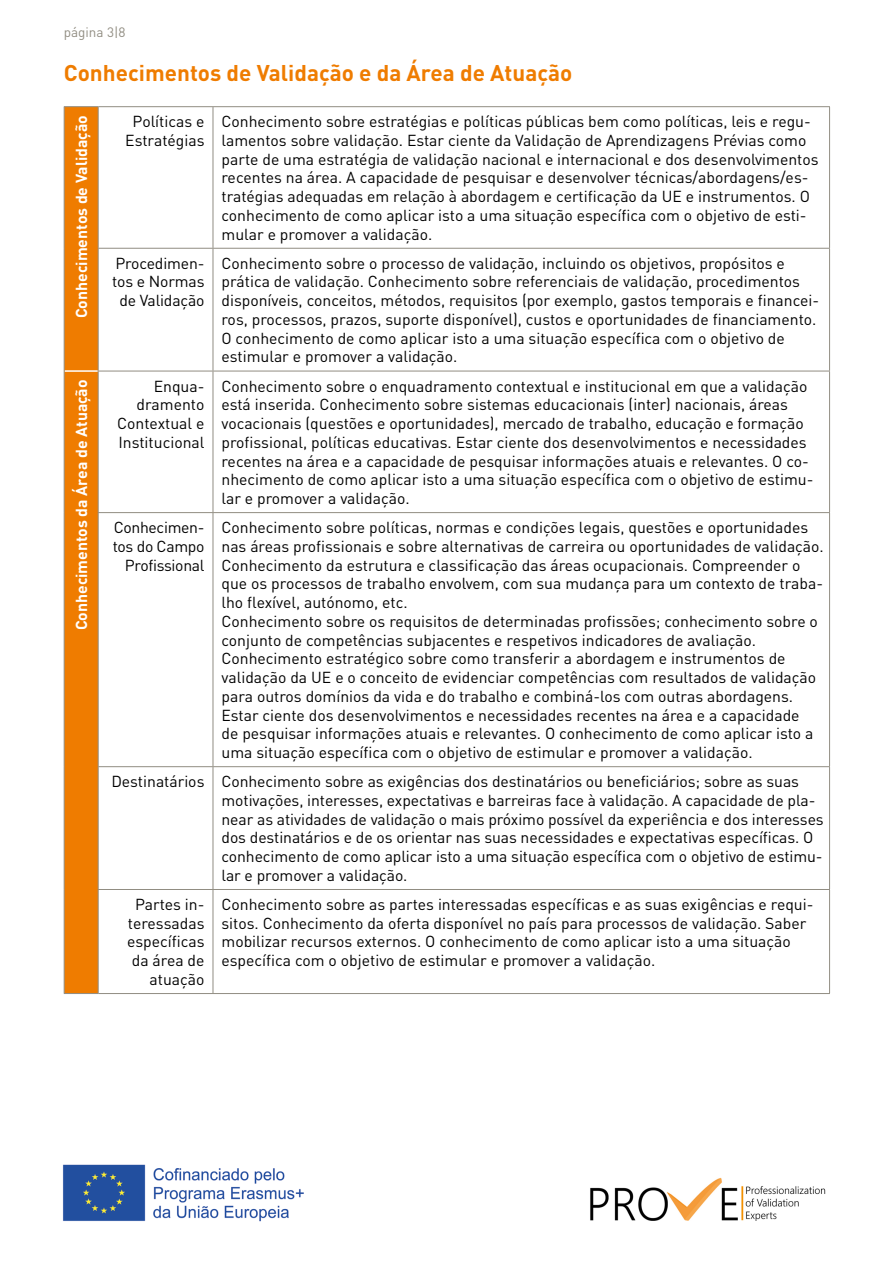
<style>
.page{position:relative;width:893px;height:1263px;background:#fff}
.page>*{position:absolute;margin:0;border:0;box-sizing:border-box;transform-origin:0 0}
.t1{font:700 22.5px "DIN Pro";color:#ef7c00}
.t2{font:15.75px/18.8px "DIN Pro";color:#000}
.t3{font:700 15.75px "DIN Pro";color:#fff}
.t4{font:15.75px/18.8px "DIN Pro";letter-spacing:-.02em;color:#000;text-align:right}
.t5{font:13.5px "DIN Pro";color:#918d82}
</style>
<div class="page">
<img style="left:590px;top:1178px;width:236px;height:42px">
<img style="left:63px;top:1164px;width:241px;height:58px">
<div style="left:65px;top:107px;width:33px;height:886px;background:#ef7c00"></div>
<hr style="left:98px;top:106px;width:115px;height:1px;background:#918d82">
<hr style="left:213px;top:106px;width:617px;height:1px;background:#918d82">
<hr style="left:213px;top:107px;width:1px;height:141px;background:#918d82">
<hr style="left:829px;top:107px;width:1px;height:141px;background:#918d82">
<hr style="left:98px;top:248px;width:115px;height:1px;background:#918d82">
<hr style="left:213px;top:248px;width:617px;height:1px;background:#918d82">
<hr style="left:213px;top:249px;width:1px;height:122px;background:#918d82">
<hr style="left:829px;top:249px;width:1px;height:122px;background:#918d82">
<hr style="left:98px;top:371px;width:115px;height:1px;background:#918d82">
<hr style="left:213px;top:371px;width:617px;height:1px;background:#918d82">
<hr style="left:213px;top:371px;width:1px;height:141px;background:#918d82">
<hr style="left:829px;top:371px;width:1px;height:141px;background:#918d82">
<hr style="left:98px;top:512px;width:115px;height:1px;background:#918d82">
<hr style="left:213px;top:512px;width:617px;height:1px;background:#918d82">
<hr style="left:213px;top:513px;width:1px;height:253px;background:#918d82">
<hr style="left:829px;top:513px;width:1px;height:253px;background:#918d82">
<hr style="left:98px;top:766px;width:115px;height:1px;background:#918d82">
<hr style="left:213px;top:766px;width:617px;height:1px;background:#918d82">
<hr style="left:213px;top:767px;width:1px;height:122px;background:#918d82">
<hr style="left:829px;top:767px;width:1px;height:122px;background:#918d82">
<hr style="left:98px;top:889px;width:115px;height:1px;background:#918d82">
<hr style="left:213px;top:889px;width:617px;height:1px;background:#918d82">
<hr style="left:213px;top:890px;width:1px;height:103px;background:#918d82">
<hr style="left:829px;top:890px;width:1px;height:103px;background:#918d82">
<hr style="left:98px;top:993px;width:115px;height:1px;background:#918d82">
<hr style="left:213px;top:993px;width:617px;height:1px;background:#918d82">
<hr style="left:65px;top:370px;width:33px;height:2px;background:#fff">
<hr style="left:64px;top:993px;width:34px;height:1px;background:#918d82">
<hr style="left:64px;top:106px;width:34px;height:1px;background:#918d82">
<hr style="left:64px;top:107px;width:1px;height:141px;background:#918d82">
<hr style="left:98px;top:107px;width:1px;height:141px;background:#918d82">
<hr style="left:64px;top:248px;width:1px;height:123px;background:#918d82">
<hr style="left:98px;top:249px;width:1px;height:122px;background:#918d82">
<hr style="left:64px;top:371px;width:1px;height:142px;background:#918d82">
<hr style="left:98px;top:371px;width:1px;height:141px;background:#918d82">
<hr style="left:64px;top:513px;width:1px;height:254px;background:#918d82">
<hr style="left:98px;top:513px;width:1px;height:253px;background:#918d82">
<hr style="left:64px;top:767px;width:1px;height:122px;background:#918d82">
<hr style="left:98px;top:767px;width:1px;height:122px;background:#918d82">
<hr style="left:64px;top:889px;width:1px;height:104px;background:#918d82">
<hr style="left:98px;top:890px;width:1px;height:103px;background:#918d82">
<p class="t5" style="left:64px;top:22px;width:63px">página 3|8</p>
<h1 class="t1" style="left:64px;top:54px;width:510px">Conhecimentos de Validação e da Área de Atuação</h1>
<p class="t3" style="left:68px;top:318px;width:205px;rotate:-90deg">Conhecimentos de Validação</p>
<p class="t2" style="left:125px;top:111px;width:81px;text-align:center">Políticas e<br>Estratégias</p>
<p class="t2" style="left:221px;top:111px;width:599px">Conhecimento sobre estratégias e políticas públicas bem como políticas, leis e regu&shy;lamentos sobre validação. Estar ciente da Validação de Aprendizagens Prévias como parte de uma estratégia de validação nacional e internacional e dos desenvolvimentos recentes na área. A capacidade de pesquisar e desenvolver técnicas/abordagens/es&shy;tratégias adequadas em relação à abordagem e certificação da UE e instrumentos. O conhecimento de como aplicar isto a uma situação específica com o objetivo de esti&shy;mular e promover a validação.</p>
<p class="t2" style="left:112px;top:252px;width:94px;text-align:center">Procedimen&shy;tos e Normas de Validação</p>
<p class="t2" style="left:221px;top:252px;width:599px">Conhecimento sobre o processo de validação, incluindo os objetivos, propósitos e prática de validação. Conhecimento sobre referenciais de validação, procedimentos disponíveis, conceitos, métodos, requisitos (por exemplo, gastos temporais e financei&shy;ros, processos, prazos, suporte disponível), custos e oportunidades de financiamento.<br>O conhecimento de como aplicar isto a uma situação específica com o objetivo de estimular e promover a validação.</p>
<p class="t3" style="left:68px;top:630px;width:252px;rotate:-90deg">Conhecimentos da Área de Atuação</p>
<p class="t2" style="left:117px;top:375px;width:89px;text-align:right">Enqua&shy;dramento<br>Contextual e<br>Institucional</p>
<p class="t2" style="left:221px;top:375px;width:593px">Conhecimento sobre o enquadramento contextual e institucional em que a validação está inserida. Conhecimento sobre sistemas educacionais (inter) nacionais, áreas vocacionais (questões e oportunidades), mercado de trabalho, educação e formação profissional, políticas educativas. Estar ciente dos desenvolvimentos e necessidades recentes na área e a capacidade de pesquisar informações atuais e relevantes. O co&shy;nhecimento de como aplicar isto a uma situação específica com o objetivo de estimu&shy;lar e promover a validação.</p>
<p class="t4" style="left:113px;top:516px;width:93px">Conhecimen&shy;tos do Campo<br>Profissional</p>
<p class="t2" style="left:221px;top:516px;width:604px">Conhecimento sobre políticas, normas e condições legais, questões e oportunidades nas áreas profissionais e sobre alternativas de carreira ou oportunidades de validação.<br>Conhecimento da estrutura e classificação das áreas ocupacionais. Compreender o que os processos de trabalho envolvem, com sua mudança para um contexto de traba&shy;lho flexível, autónomo, etc.<br>Conhecimento sobre os requisitos de determinadas profissões; conhecimento sobre o conjunto de competências subjacentes e respetivos indicadores de avaliação.<br>Conhecimento estratégico sobre como transferir a abordagem e instrumentos de validação da UE e o conceito de evidenciar competências com resultados de validação para outros domínios da vida e do trabalho e combiná-los com outras abordagens.<br>Estar ciente dos desenvolvimentos e necessidades recentes na área e a capacidade<br>de pesquisar informações atuais e relevantes. O conhecimento de como aplicar isto a uma situação específica com o objetivo de estimular e promover a validação.</p>
<p class="t2" style="left:221px;top:770px;width:604px;text-indent:-110px">Destinatários Conhecimento sobre as exigências dos destinatários ou beneficiários; sobre as suas motivações, interesses, expectativas e barreiras face à validação. A capacidade de pla&shy;near as atividades de validação o mais próximo possível da experiência e dos interesses dos destinatários e de os orientar nas suas necessidades e expectativas específicas. O conhecimento de como aplicar isto a uma situação específica com o objetivo de estimu&shy;lar e promover a validação.</p>
<p class="t2" style="left:127px;top:893px;width:79px;text-align:right">Partes in&shy;teressadas específicas da área de atuação</p>
<p class="t2" style="left:221px;top:893px;width:593px">Conhecimento sobre as partes interessadas específicas e as suas exigências e requi&shy;sitos. Conhecimento da oferta disponível no país para processos de validação. Saber mobilizar recursos externos. O conhecimento de como aplicar isto a uma situação específica com o objetivo de estimular e promover a validação.</p>
</div>
